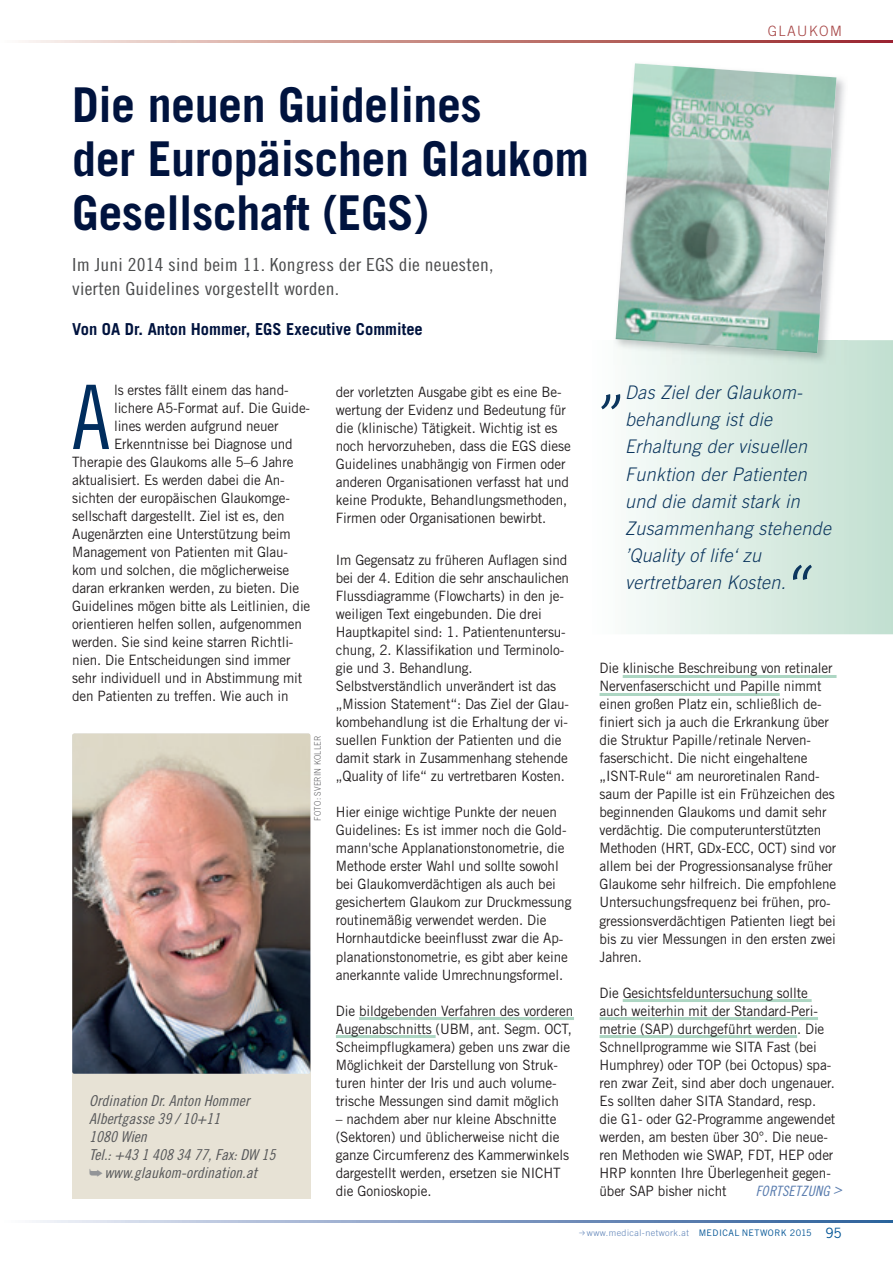
<style>
.page{position:relative;width:893px;height:1263px;background:#fff}
.page>*{position:absolute;margin:0;border:0;box-sizing:border-box;transform-origin:0 0}
.t1{font:89.1px "Trade Gothic Cond Eighteen";color:#002d5e;scale:.95 1}
.t2{font:italic 300 72px "Synerga Pro";color:#0c365e}
.t3{font:700 48px/54px "Trade Gothic";letter-spacing:-.01em;color:#00133e}
.t4{font:italic 300 18.75px/27px "Trade Gothic";letter-spacing:.025em;color:#0c365e;scale:.95 1}
.t5{font:18px/24px "Trade Gothic Cond Eighteen";letter-spacing:.01em;color:#4b4c4d;scale:1.1 1}
.t6{font:700 16.5px "Trade Gothic";color:#00133e}
.t7{font:15px/18px "Trade Gothic Cond Eighteen Obl";color:#57585a;scale:1.05 1}
.t8{font:14.25px/18px "Trade Gothic";letter-spacing:-.01em;color:#231f20;scale:.95 1}
.t9{font:14.25px "Trade Gothic Cond Eighteen Obl";letter-spacing:.02em;color:#597cae}
.t10{font:300 14.25px "Trade Gothic";letter-spacing:.1em;color:#a64444}
.t11{font:300 9px "Trade Gothic";letter-spacing:.05em;color:#5d82b7}
.t12{font:300 9px "Trade Gothic";letter-spacing:.02em;color:#636366;scale:.9 1}
.s1{font-family:"Apple Icon 2";color:#939598}
.s2{font-weight:400;color:#005495}
.s3{font-weight:400;font-size:14.25px;color:#005495}
</style>
<div class="page">
<svg style="left:32px;top:1220px;width:861px;height:2px;background:#89a1c6"></svg>
<svg style="left:628px;top:340px;width:265px;height:294px;background:#daece3"></svg>
<img style="left:22px;top:40px;width:871px;height:2px">
<hr style="left:623px;top:675px;width:213px;height:3px;background:#add6c3">
<hr style="left:599px;top:693px;width:181px;height:3px;background:#add6c3">
<hr style="left:623px;top:999px;width:189px;height:3px;background:#add6c3">
<hr style="left:599px;top:1017px;width:219px;height:3px;background:#add6c3">
<hr style="left:599px;top:1035px;width:198px;height:3px;background:#add6c3">
<hr style="left:359px;top:1017px;width:215px;height:3px;background:#add6c3">
<hr style="left:336px;top:1035px;width:100px;height:3px;background:#add6c3">
<div style="left:72px;top:1050px;width:238px;height:149px;background:#e7e2d5"></div>
<img style="left:615px;top:77px;width:233px;height:287px">
<img style="left:616px;top:63px;width:220px;height:290px">
<img style="left:72px;top:733px;width:238px;height:341px">
<p class="t10" style="left:768px;top:23px;width:76px">GLAUKOM</p>
<h3 class="t3" style="left:72px;top:77px;width:518px">Die neuen Guidelines<br>der Europäischen Glaukom<br>Gesellschaft (EGS)</h3>
<p class="t5" style="left:72px;top:252px;width:384px">Im Juni 2014 sind beim 11. Kongress der EGS die neuesten, vierten Guidelines vorgestellt worden.</p>
<p class="t6" style="left:72px;top:319px;width:352px">Von OA Dr. Anton Hommer, EGS Executive Commitee</p>
<h1 class="t1" style="left:72px;top:364px;width:41px">A</h1>
<p class="t8" style="left:114px;top:381px;width:185px">ls erstes fällt einem das hand-</p>
<p class="t8" style="left:114px;top:399px;width:208px">lichere A5-Format auf. Die Guide-</p>
<p class="t8" style="left:114px;top:417px;width:175px">lines werden aufgrund neuer</p>
<p class="t8" style="left:114px;top:435px;width:190px">Erkenntnisse bei Diagnose und</p>
<p class="t8" style="left:72px;top:453px;width:234px">Therapie des Glaukoms alle 5–6 Jahre</p>
<p class="t8" style="left:72px;top:471px;width:225px">aktualisiert. Es werden dabei die An-</p>
<p class="t8" style="left:72px;top:489px;width:231px">sichten der europäischen Glaukomge-</p>
<p class="t8" style="left:72px;top:507px;width:225px">sellschaft dargestellt. Ziel ist es, den</p>
<p class="t8" style="left:72px;top:525px;width:231px">Augenärzten eine Unterstützung beim</p>
<p class="t8" style="left:72px;top:543px;width:229px">Management von Patienten mit Glau-</p>
<p class="t8" style="left:72px;top:561px;width:230px">kom und solchen, die möglicherweise</p>
<p class="t8" style="left:72px;top:579px;width:240px">daran erkranken werden, zu bieten. Die</p>
<p class="t8" style="left:72px;top:597px;width:252px">Guidelines mögen bitte als Leitlinien, die</p>
<p class="t8" style="left:72px;top:615px;width:243px">orientieren helfen sollen, aufgenommen</p>
<p class="t8" style="left:72px;top:633px;width:234px">werden. Sie sind keine starren Richtli-</p>
<p class="t8" style="left:72px;top:651px;width:231px">nien. Die Entscheidungen sind immer</p>
<p class="t8" style="left:72px;top:669px;width:244px">sehr individuell und in Abstimmung mit</p>
<p class="t8" style="left:72px;top:687px;width:229px">den Patienten zu treffen. Wie auch in</p>
<p class="t12" style="left:312px;top:821px;width:96px;rotate:-90deg">FOTO: SVERIN KOLLER</p>
<p class="t7" style="left:89px;top:1091px;width:179px">Ordination Dr. Anton Hommer<br>Albertgasse 39 / 10+11<br>1080 Wien<br>Tel.: +43 1 408 34 77, Fax: DW 15<br><span class="s1">Œ</span>www.glaukom-ordination.at</p>
<p class="t8" style="left:336px;top:383px;width:249px">der vorletzten Ausgabe gibt es eine Be&shy;wertung der Evidenz und Bedeutung für die (klinische) Tätigkeit. Wichtig ist es noch hervorzuheben, dass die EGS diese Guidelines unabhängig von Firmen oder anderen Organisationen verfasst hat und keine Produkte, Behandlungsmethoden, Firmen oder Organisationen bewirbt.</p>
<p class="t8" style="left:336px;top:551px;width:247px">Im Gegensatz zu früheren Auflagen sind bei der 4. Edition die sehr anschaulichen Flussdiagramme (Flowcharts) in den je&shy;weiligen Text eingebunden. Die drei Hauptkapitel sind: 1. Patientenuntersu&shy;chung, 2. Klassifikation und Terminolo&shy;gie und 3. Behandlung.<br>Selbstverständlich unverändert ist das „Mission Statement“: Das Ziel der Glau&shy;kombehandlung ist die Erhaltung der vi&shy;suellen Funktion der Patienten und die damit stark in Zusammenhang stehende „Quality of life“ zu vertretbaren Kosten.</p>
<p class="t8" style="left:336px;top:803px;width:249px">Hier einige wichtige Punkte der neuen Guidelines: Es ist immer noch die Gold&shy;mann'sche Applanationstonometrie, die Methode erster Wahl und sollte sowohl bei Glaukomverdächtigen als auch bei gesichertem Glaukom zur Druckmessung routinemäßig verwendet werden. Die Hornhautdicke beeinflusst zwar die Ap&shy;planationstonometrie, es gibt aber keine anerkannte valide Umrechnungsformel.</p>
<p class="t8" style="left:336px;top:1001px;width:251px">Die bildgebenden Verfahren des vorderen Augenabschnitts (UBM, ant. Segm. OCT, Scheimpflugkamera) geben uns zwar die Möglichkeit der Darstellung von Struk&shy;turen hinter der Iris und auch volume&shy;trische Messungen sind damit möglich</p>
<p class="t8" style="left:336px;top:1109px;width:247px">– nachdem aber nur kleine Abschnitte (Sektoren) und üblicherweise nicht die ganze Circumferenz des Kammerwinkels dargestellt werden, ersetzen sie NICHT die Gonioskopie.</p>
<h2 class="t2" style="left:599px;top:329px;width:26px">„</h2>
<h3 class="t4" style="left:625px;top:379px;width:218px">Das Ziel der Glaukom&shy;behandlung ist die<br>Erhaltung der visuellen<br>Funktion der Patienten und die damit stark in<br>Zusammenhang stehende ’Quality of life‘ zu vertretbaren Kosten.</h3>
<h2 class="t2" style="left:781px;top:548px;width:26px">“</h2>
<p class="t8" style="left:599px;top:659px;width:251px">Die klinische Beschreibung von retinaler Nervenfaserschicht und Papille nimmt einen großen Platz ein, schließlich de&shy;finiert sich ja auch die Erkrankung über die Struktur Papille/retinale Nerven&shy;faserschicht. Die nicht eingehaltene „ISNT-Rule“ am neuroretinalen Rand&shy;saum der Papille ist ein Frühzeichen des beginnenden Glaukoms und damit sehr verdächtig. Die computerunterstützten Methoden (HRT, GDx-ECC, OCT) sind vor allem bei der Progressionsanalyse früher Glaukome sehr hilfreich. Die empfohlene Untersuchungsfrequenz bei frühen, pro&shy;gressionsverdächtigen Patienten liegt bei bis zu vier Messungen in den ersten zwei Jahren.</p>
<p class="t8" style="left:599px;top:983px;width:250px">Die Gesichtsfelduntersuchung sollte auch weiterhin mit der Standard-Peri&shy;metrie (SAP) durchgeführt werden. Die Schnellprogramme wie SITA Fast (bei Humphrey) oder TOP (bei Octopus) spa&shy;ren zwar Zeit, sind aber doch ungenauer.<br>Es sollten daher SITA Standard, resp. die G1- oder G2-Programme angewendet werden, am besten über 30°. Die neue&shy;ren Methoden wie SWAP, FDT, HEP oder HRP konnten Ihre Überlegenheit gegen&shy;über SAP bisher nicht</p>
<p class="t9" style="left:756px;top:1182px;width:88px">FORTSETZUNG &gt;</p>
<p class="t11" style="left:587px;top:1227px;width:256px">www.medical-network.at <span class="s2">MEDICAL NETWORK 2015</span> <span class="s3">95</span></p>
</div>
